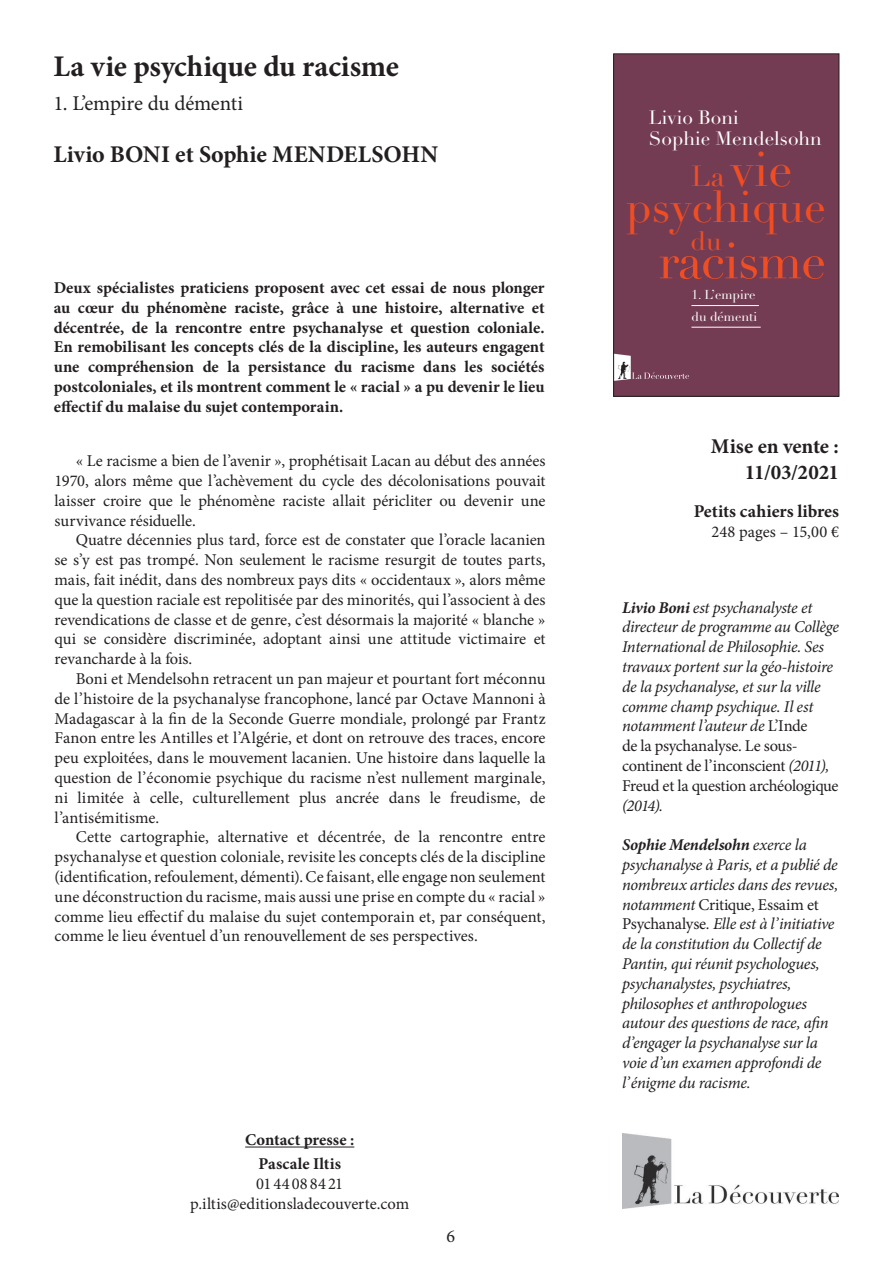
<style>
.page{position:relative;width:893px;height:1263px;background:#fff}
.page>*{position:absolute;margin:0;border:0;box-sizing:border-box;transform-origin:0 0}
.t1{font:50.25px "Didot LH";letter-spacing:-.02em;color:#f04d22}
.t2{font:48.3px "Didot LH";color:#f04d22}
.t3{font:43.95px "Didot LH";color:#f04d22}
.t4{font:700 30px "Minion Pro";letter-spacing:-.01em;color:#231f20}
.t5{font:26.1px "Didot LH";color:#f04d22}
.t6{font:700 24px "Minion Pro";color:#231f20}
.t7{font:700 21px/25.2px "Minion Pro";letter-spacing:-.01em;color:#231f20;text-align:right}
.t8{font:21px "Minion Pro";letter-spacing:-.01em;color:#231f20}
.t9{font:19.05px/20.4px "Didot LH";color:#fff}
.t10{font:700 18px "Minion Pro";color:#231f20}
.t11{font:18px "Minion Pro";color:#231f20}
.t12{font:16.5px/19.8px "Minion Pro";color:#231f20;text-align:justify}
.t13{font:italic 16.5px/19.8px "Minion Pro";letter-spacing:-.02em;color:#231f20}
.t14{font:700 16.5px/19.8px "Minion Pro";letter-spacing:.005em;color:#231f20;text-align:justify}
.t15{font:12.75px/21.6px "Didot LH";color:#fff}
.s1{font-size:28.65px}
.s2{font-weight:700}
.s3{font-style:normal}
</style>
<div class="page">
<img style="left:622px;top:1133px;width:217px;height:76px">
<div style="left:614px;top:54px;width:225px;height:342px;background:#743c53"></div>
<hr style="left:691px;top:305px;width:68px;height:1px;background:#fff">
<hr style="left:691px;top:327px;width:70px;height:1px;background:#fff">
<svg style="left:615px;top:354px;width:74px;height:27px"></svg>
<div style="left:613px;top:53px;width:226px;height:344px;border:1px solid #231f20"></div>
<hr style="left:245px;top:1146px;width:109px;height:1px;background:#231f20">
<h3 class="t4" style="left:53px;top:45px;width:347px">La vie psychique du racisme</h3>
<p class="t8" style="left:53px;top:89px;width:191px">1. L’empire du démenti</p>
<h3 class="t6" style="left:53px;top:138px;width:386px">Livio BONI et Sophie MENDELSOHN</h3>
<p class="t14" style="left:54px;top:278px;width:492px">Deux spécialistes praticiens proposent avec cet essai de nous plonger au cœur du phénomène raciste, grâce à une histoire, alternative et décentrée, de la rencontre entre psychanalyse et question coloniale.<br>En remobilisant les concepts clés de la discipline, les auteurs engagent une compréhension de la persistance du racisme dans les sociétés postcoloniales, et ils montrent comment le « racial » a pu devenir le lieu effectif du malaise du sujet contemporain.</p>
<p class="t12" style="left:55px;top:451px;width:493px;text-indent:21px">« Le racisme a bien de l’avenir », prophétisait Lacan au début des années 1970, alors même que l’achèvement du cycle des décolonisations pouvait laisser croire que le phénomène raciste allait péricliter ou devenir une survivance résiduelle.</p>
<p class="t12" style="left:55px;top:530px;width:493px;text-indent:21px">Quatre décennies plus tard, force est de constater que l’oracle lacanien se s’y est pas trompé. Non seulement le racisme resurgit de toutes parts, mais, fait inédit, dans des nombreux pays dits « occidentaux », alors même que la question raciale est repolitisée par des minorités, qui l’associent à des revendications de classe et de genre, c’est désormais la majorité « blanche » qui se considère discriminée, adoptant ainsi une attitude victimaire et revancharde à la fois.</p>
<p class="t12" style="left:55px;top:669px;width:493px;text-indent:21px">Boni et Mendelsohn retracent un pan majeur et pourtant fort méconnu de l’histoire de la psychanalyse francophone, lancé par Octave Mannoni à Madagascar à la fin de la Seconde Guerre mondiale, prolongé par Frantz Fanon entre les Antilles et l’Algérie, et dont on retrouve des traces, encore peu exploitées, dans le mouvement lacanien. Une histoire dans laquelle la question de l’économie psychique du racisme n’est nullement marginale, ni limitée à celle, culturellement plus ancrée dans le freudisme, de l’antisémitisme.</p>
<p class="t12" style="left:55px;top:827px;width:493px;text-indent:21px">Cette cartographie, alternative et décentrée, de la rencontre entre psychanalyse et question coloniale, revisite les concepts clés de la discipline (identification, refoulement, démenti). Ce faisant, elle engage non seulement une déconstruction du racisme, mais aussi une prise en compte du « racial » comme lieu effectif du malaise du sujet contemporain et, par conséquent, comme le lieu éventuel d’un renouvellement de ses perspectives.</p>
<p class="t14" style="left:245px;top:1128px;width:111px;line-height:24px;text-align:center">Contact presse :<br>Pascale Iltis</p>
<p class="t12" style="left:190px;top:1174px;width:221px;text-align:center">0144088421 p.iltis@editionsladecouverte.com</p>
<p class="t11" style="left:446px;top:1224px;width:8px">6</p>
<p class="t9" style="left:649px;top:108px;width:175px">Livio Boni<br>Sophie Mendelsohn</p>
<h2 class="t2" style="left:691px;top:141px;width:103px"><span class="s1">La</span> vie</h2>
<h3 class="t3" style="left:626px;top:181px;width:202px">psychique</h3>
<h3 class="t5" style="left:691px;top:225px;width:32px">du</h3>
<h1 class="t1" style="left:658px;top:231px;width:169px">racisme</h1>
<p class="t15" style="left:691px;top:284px;width:67px">1. L’empire du démenti</p>
<p class="t7" style="left:711px;top:434px;width:129px">Mise en vente :<br>11/03/2021</p>
<p class="t10" style="left:694px;top:498px;width:147px">Petits cahiers libres</p>
<p class="t12" style="left:711px;top:521px;width:129px">248 pages – 15,00 €</p>
<p class="t13" style="left:622px;top:597px;width:218px"><span class="s2">Livio Boni</span> est psychanalyste et directeur de programme au Collège International de Philosophie. Ses travaux portent sur la géo-histoire de la psychanalyse, et sur la ville comme champ psychique. Il est notamment l’auteur de <span class="s3">L’Inde<br>de la psychanalyse. Le sous&shy;continent de l’inconscient</span> (2011), <span class="s3">Freud et la question archéologique</span></p>
<p class="t13" style="left:622px;top:795px;width:42px">(2014).</p>
<p class="t13" style="left:622px;top:835px;width:218px"><span class="s2">Sophie Mendelsohn</span> exerce la psychanalyse à Paris, et a publié de nombreux articles dans des revues, notamment <span class="s3">Critique, Essaim et<br>Psychanalyse</span>. Elle est à l’initiative de la constitution du Collectif de<br>Pantin, qui réunit psychologues, psychanalystes, psychiatres, philosophes et anthropologues autour des questions de race, afin d’engager la psychanalyse sur la voie d’un examen approfondi de l’énigme du racisme.</p>
</div>
